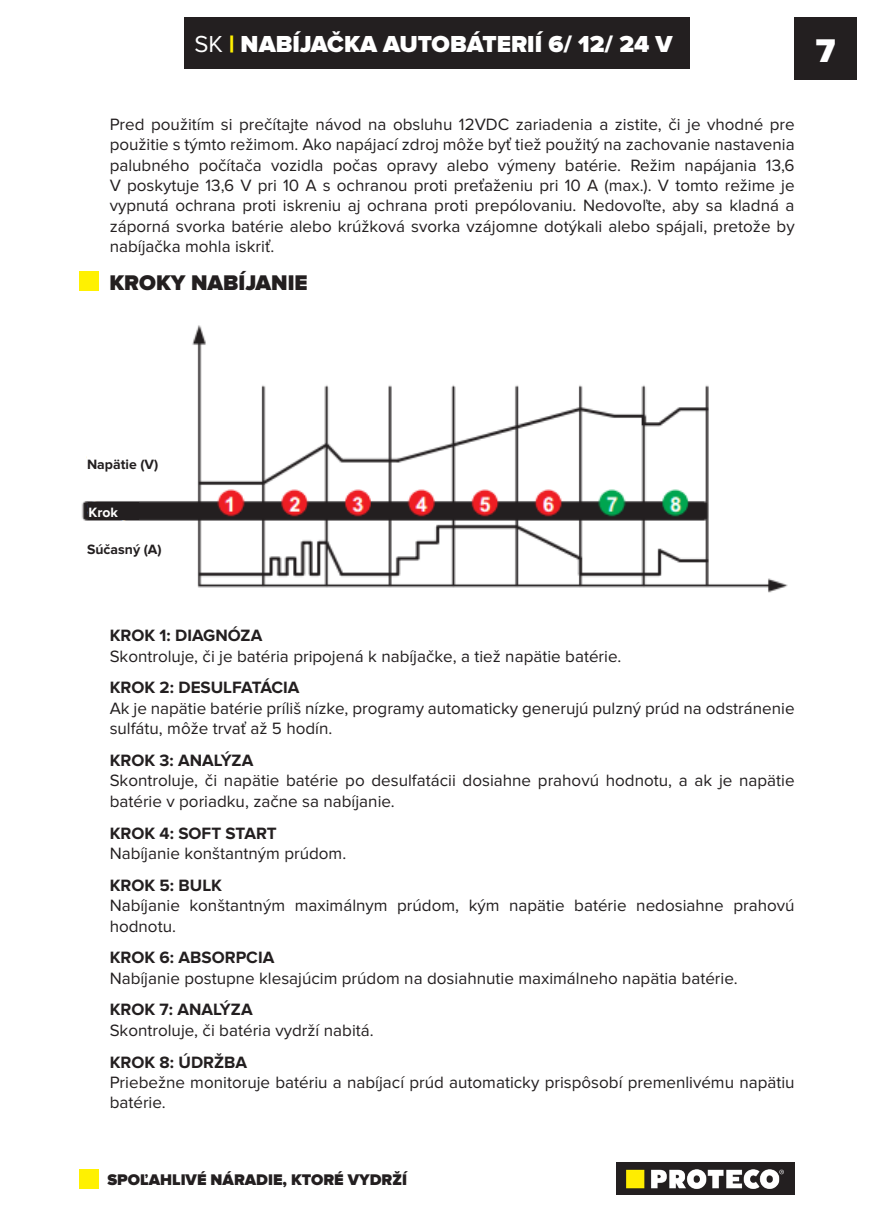
<style>
.page{position:relative;width:874px;height:1225px;background:#fff}
.page>*{position:absolute;margin:0;border:0;box-sizing:border-box;transform-origin:0 0}
.t1{font:900 34px "Proxima Nova";color:#fff}
.t2{font:900 24px "Proxima Nova";color:#fff}
.t3{font:900 22px "Proxima Nova";color:#231f20}
.t4{font:17px/20.4px "Proxima Nova";color:#231f20}
.t5{font:700 17px "Proxima Nova";color:#231f20}
.t6{font:900 16px "Proxima Nova";color:#231f20}
.t7{font:700 14px "Proxima Nova";color:#231f20}
.t8{font:700 14px "Proxima Nova";color:#fff}
.s1{font-weight:400}
.s2{color:#fff101}
</style>
<div class="page">
<div style="left:794px;top:17px;width:62px;height:62px;background:#231f20"></div>
<div style="left:184px;top:17px;width:505px;height:51px;background:#231f20"></div>
<img style="left:616px;top:1162px;width:178px;height:33px">
<div style="left:79px;top:1169px;width:20px;height:19px;background:#fff101"></div>
<div style="left:79px;top:271px;width:20px;height:20px;background:#fff101"></div>
<img style="left:81px;top:325px;width:707px;height:268px">
<div style="left:88px;top:502px;width:51px;height:18px;background:#231f20"></div>
<div style="left:87px;top:536px;width:106px;height:23px;background:#fff"></div>
<div style="left:87px;top:452px;width:106px;height:23px;background:#fff"></div>
<div style="left:87px;top:537px;width:106px;height:23px;background:#fff"></div>
<h2 class="t2" style="left:194px;top:30px;width:479px"><span class="s1">SK</span> <span class="s2">|</span> NABÍJAČKA AUTOBÁTERIÍ 6/ 12/ 24 V</h2>
<h1 class="t1" style="left:815px;top:31px;width:21px">7</h1>
<p class="t4" style="left:110px;top:115px;width:686px;text-align:justify">Pred použitím si prečítajte návod na obsluhu 12VDC zariadenia a zistite, či je vhodné pre použitie s týmto režimom. Ako napájací zdroj môže byť tiež použitý na zachovanie nastavenia palubného počítača vozidla počas opravy alebo výmeny batérie. Režim napájania 13,6<br>V poskytuje 13,6 V pri 10 A s ochranou proti preťaženiu pri 10 A (max.). V tomto režime je vypnutá ochrana proti iskreniu aj ochrana proti prepólovaniu. Nedovoľte, aby sa kladná a záporná svorka batérie alebo krúžková svorka vzájomne dotýkali alebo spájali, pretože by nabíjačka mohla iskriť.</p>
<p class="t3" style="left:109px;top:270px;width:199px">KROKY NABÍJANIE</p>
<p class="t7" style="left:87px;top:456px;width:73px">Napätie (V)</p>
<p class="t8" style="left:88px;top:504px;width:31px">Krok</p>
<p class="t7" style="left:87px;top:541px;width:76px">Súčasný (A)</p>
<p class="t5" style="left:110px;top:626px;width:154px">KROK 1: DIAGNÓZA</p>
<p class="t4" style="left:110px;top:646px;width:513px">Skontroluje, či je batéria pripojená k nabíjačke, a tiež napätie batérie.</p>
<p class="t5" style="left:110px;top:678px;width:191px">KROK 2: DESULFATÁCIA</p>
<p class="t4" style="left:110px;top:698px;width:686px">Ak je napätie batérie príliš nízke, programy automaticky generujú pulzný prúd na odstránenie sulfátu, môže trvať až 5 hodín.</p>
<p class="t5" style="left:110px;top:750px;width:145px">KROK 3: ANALÝZA</p>
<p class="t4" style="left:110px;top:771px;width:686px">Skontroluje, či napätie batérie po desulfatácii dosiahne prahovú hodnotu, a ak je napätie batérie v poriadku, začne sa nabíjanie.</p>
<p class="t5" style="left:110px;top:823px;width:168px">KROK 4: SOFT START</p>
<p class="t4" style="left:110px;top:844px;width:238px">Nabíjanie konštantným prúdom.</p>
<p class="t5" style="left:110px;top:875px;width:114px">KROK 5: BULK</p>
<p class="t4" style="left:110px;top:896px;width:686px">Nabíjanie konštantným maximálnym prúdom, kým napätie batérie nedosiahne prahovú hodnotu.</p>
<p class="t5" style="left:110px;top:947px;width:166px">KROK 6: ABSORPCIA</p>
<p class="t4" style="left:110px;top:968px;width:629px">Nabíjanie postupne klesajúcim prúdom na dosiahnutie maximálneho napätia batérie.</p>
<p class="t5" style="left:110px;top:1000px;width:144px">KROK 7: ANALÝZA</p>
<p class="t4" style="left:110px;top:1020px;width:265px">Skontroluje, či batéria vydrží nabitá.</p>
<p class="t5" style="left:110px;top:1052px;width:139px">KROK 8: ÚDRŽBA</p>
<p class="t4" style="left:110px;top:1072px;width:686px">Priebežne monitoruje batériu a nabíjací prúd automaticky prispôsobí premenlivému napätiu batérie.</p>
<p class="t6" style="left:107px;top:1170px;width:301px">SPOĽAHLIVÉ NÁRADIE, KTORÉ VYDRŽÍ</p>
</div>
